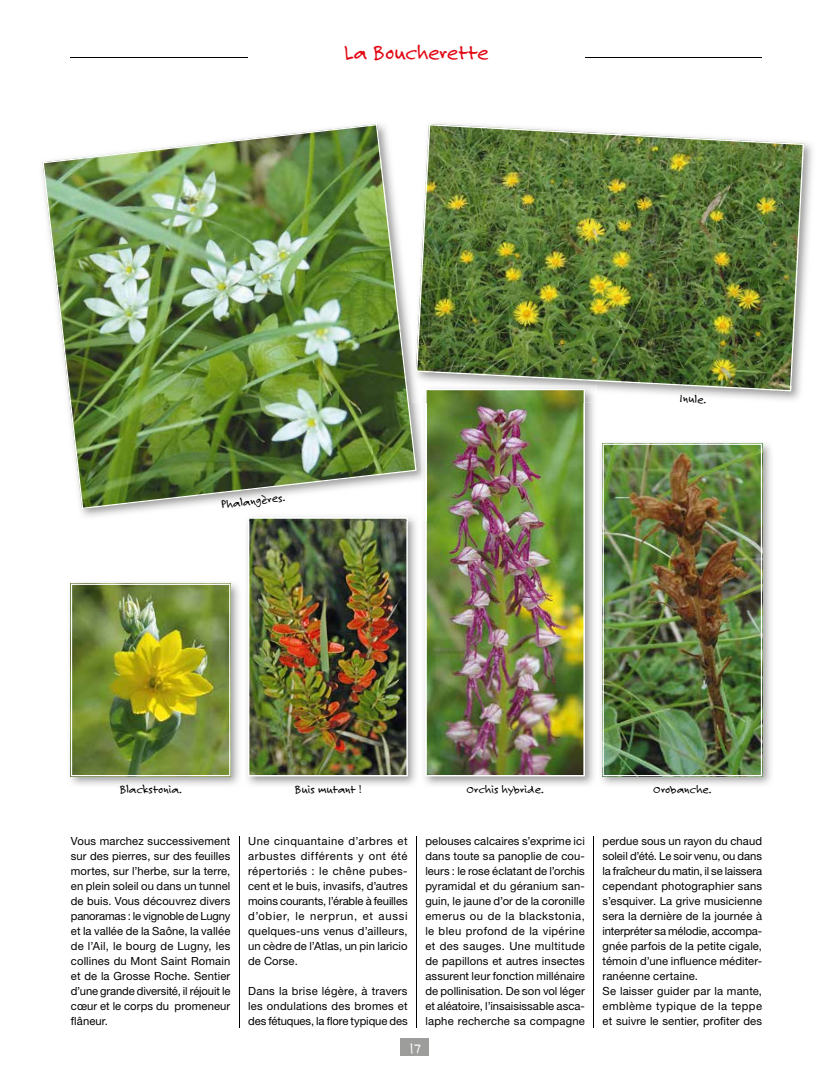
<style>
.page{position:relative;width:833px;height:1081px;background:#fff}
.page>*{position:absolute;margin:0;border:0;box-sizing:border-box;transform-origin:0 0}
.t1{font:22.5px "Felt Tip Roman";letter-spacing:-.01em;color:#e30613}
.t2{font:15px "Felt Tip Roman";color:#fff}
.t3{font:12.5px "Felt Tip Roman";color:#000}
.t4{font:11.25px/15px "Helvetica Neue";letter-spacing:.01em;color:#000;text-align:justify}
</style>
<div class="page">
<hr style="left:71px;top:57px;width:691px;height:1px;background:#000">
<div style="left:400px;top:1038px;width:29px;height:18px;background:#9d9d9c"></div>
<hr style="left:416px;top:836px;width:1px;height:192px;background:#000">
<hr style="left:593px;top:836px;width:1px;height:192px;background:#000">
<hr style="left:239px;top:836px;width:1px;height:192px;background:#000">
<div style="left:248px;top:43px;width:337px;height:28px;background:#fff"></div>
<img style="left:70px;top:583px;width:169px;height:202px">
<img style="left:71px;top:584px;width:159px;height:192px">
<img style="left:247px;top:520px;width:169px;height:265px">
<img style="left:248px;top:520px;width:159px;height:256px">
<img style="left:424px;top:403px;width:170px;height:382px">
<img style="left:425px;top:403px;width:160px;height:373px">
<img style="left:601px;top:443px;width:170px;height:342px">
<img style="left:602px;top:444px;width:160px;height:332px">
<img style="left:42px;top:162px;width:379px;height:358px">
<img style="left:421px;top:403px;width:7px;height:117px">
<img style="left:425px;top:403px;width:1px;height:117px">
<img style="left:43px;top:124px;width:373px;height:385px">
<img style="left:435px;top:123px;width:378px;height:280px">
<img style="left:428px;top:391px;width:157px;height:12px">
<img style="left:412px;top:124px;width:9px;height:279px">
<svg style="left:426px;top:391px;width:2px;height:12px"></svg>
<img style="left:416px;top:124px;width:388px;height:267px">
<h1 class="t1" style="left:344px;top:38px;width:146px">La Boucherette</h1>
<p class="t3" style="left:221px;top:497px;width:66px;rotate:-6deg">Phalangères.</p>
<p class="t3" style="left:680px;top:391px;width:28px;rotate:3deg">Inule.</p>
<p class="t3" style="left:119px;top:782px;width:64px">Blackstonia.</p>
<p class="t3" style="left:294px;top:782px;width:68px">Buis mutant !</p>
<p class="t3" style="left:466px;top:782px;width:79px">Orchis hybride.</p>
<p class="t3" style="left:653px;top:782px;width:60px">Orobanche.</p>
<p class="t4" style="left:71px;top:833px;width:161px">Vous marchez successivement sur des pierres, sur des feuilles mortes, sur l’herbe, sur la terre, en plein soleil ou dans un tunnel de buis. Vous découvrez divers panoramas : le vignoble de Lugny et la vallée de la Saône, la vallée de l’Ail, le bourg de Lugny, les collines du Mont Saint Romain et de la Grosse Roche. Sentier d’une grande diversité, il réjouit le cœur et le corps du promeneur flâneur.</p>
<p class="t4" style="left:248px;top:833px;width:161px">Une cinquantaine d’arbres et arbustes différents y ont été répertoriés : le chêne pubes&shy;cent et le buis, invasifs, d’autres moins courants, l’érable à feuilles d’obier, le nerprun, et aussi quelques-uns venus d’ailleurs, un cèdre de l’Atlas, un pin laricio de Corse.</p>
<p class="t4" style="left:248px;top:983px;width:161px">Dans la brise légère, à travers les ondulations des bromes et des fétuques, la flore typique des</p>
<p class="t4" style="left:425px;top:833px;width:161px">pelouses calcaires s’exprime ici dans toute sa panoplie de cou&shy;leurs : le rose éclatant de l’orchis pyramidal et du géranium san&shy;guin, le jaune d’or de la coronille emerus ou de la blackstonia, le bleu profond de la vipérine et des sauges. Une multitude de papillons et autres insectes assurent leur fonction millénaire de pollinisation. De son vol léger et aléatoire, l’insaisissable asca&shy;laphe recherche sa compagne</p>
<p class="t4" style="left:602px;top:833px;width:161px;text-align:left">perdue sous un rayon du chaud soleil d’été. Le soir venu, ou dans la fraîcheur du matin, il se laissera cependant photographier sans s’esquiver. La grive musicienne sera la dernière de la journée à interpréter sa mélodie, accompa&shy;gnée parfois de la petite cigale, témoin d’une influence méditer&shy;ranéenne certaine.<br>Se laisser guider par la mante, emblème typique de la teppe et suivre le sentier, profiter des</p>
<h2 class="t2" style="left:408px;top:1039px;width:15px">17</h2>
</div>
